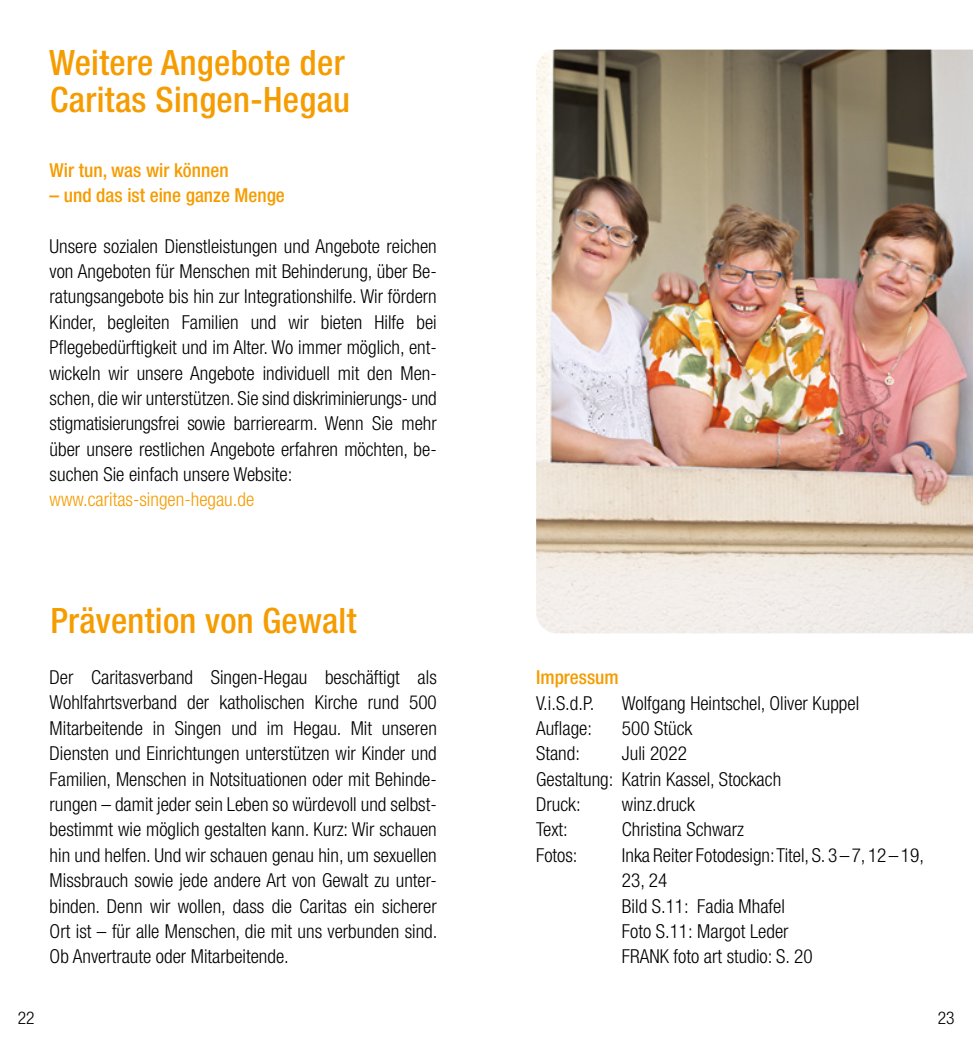
<style>
.page{position:relative;width:973px;height:1042px;background:#fff}
.page>*{position:absolute;margin:0;border:0;box-sizing:border-box;transform-origin:0 0}
.t1{font:500 condensed 35px/36.8px "Helvetica Neue LT Std";letter-spacing:.01em;color:#f59c00}
.t2{font:300 condensed 19.25px/25.4px "Helvetica Neue LT Std";color:#000}
.t3{font:500 condensed 19.25px "Helvetica Neue LT Std";color:#f59c00}
.t4{font:300 condensed 19.25px "Helvetica Neue LT Std";color:#f59c00}
.t5{font:300 condensed 17.5px "Helvetica Neue LT Std";color:#000}
</style>
<div class="page">
<img style="left:536px;top:50px;width:436px;height:583px">
<h1 class="t1" style="left:49px;top:44px;width:302px">Weitere Angebote der<br>Caritas Singen-Hegau</h1>
<p class="t3" style="left:50px;top:158px;width:180px">Wir tun, was wir können</p>
<p class="t3" style="left:50px;top:184px;width:237px">– und das ist eine ganze Menge</p>
<p class="t2" style="left:50px;top:233px;width:388px;text-align:justify">Unsere sozialen Dienstleistungen und Angebote reichen von Angeboten für Menschen mit Behinderung, über Be&shy;ratungsangebote bis hin zur Integrationshilfe. Wir fördern Kinder, begleiten Familien und wir bieten Hilfe bei Pflegebedürftigkeit und im Alter. Wo immer möglich, ent&shy;wickeln wir unsere Angebote individuell mit den Men&shy;schen, die wir unterstützen. Sie sind diskriminierungs- und stigmatisierungsfrei sowie barrierearm. Wenn Sie mehr über unsere restlichen Angebote erfahren möchten, be&shy;suchen Sie einfach unsere Website:</p>
<p class="t4" style="left:50px;top:488px;width:206px">www.caritas-singen-hegau.de</p>
<h1 class="t1" style="left:50px;top:602px;width:307px">Prävention von Gewalt</h1>
<p class="t2" style="left:50px;top:664px;width:389px;text-align:justify">Der Caritasverband Singen-Hegau beschäftigt als Wohlfahrtsverband der katholischen Kirche rund 500<br>Mitarbeitende in Singen und im Hegau. Mit unseren Diensten und Einrichtungen unterstützen wir Kinder und Familien, Menschen in Notsituationen oder mit Behinde&shy;rungen – damit jeder sein Leben so würdevoll und selbst&shy;bestimmt wie möglich gestalten kann. Kurz: Wir schauen hin und helfen. Und wir schauen genau hin, um sexuellen Missbrauch sowie jede andere Art von Gewalt zu unter&shy;binden. Denn wir wollen, dass die Caritas ein sicherer Ort ist – für alle Menschen, die mit uns verbunden sind.<br>Ob Anvertraute oder Mitarbeitende.</p>
<p class="t3" style="left:536px;top:666px;width:84px">Impressum</p>
<p class="t2" style="left:536px;top:690px;width:60px">V.i.S.d.P.</p>
<p class="t2" style="left:622px;top:690px;width:239px">Wolfgang Heintschel, Oliver Kuppel</p>
<p class="t2" style="left:536px;top:715px;width:57px">Auflage:</p>
<p class="t2" style="left:622px;top:715px;width:72px">500 Stück</p>
<p class="t2" style="left:536px;top:740px;width:45px">Stand:</p>
<p class="t2" style="left:536px;top:740px;width:246px;text-indent:86px">Juli 2022<br>Gestaltung: Katrin Kassel, Stockach<br>Druck:</p>
<p class="t2" style="left:622px;top:791px;width:74px">winz.druck</p>
<p class="t2" style="left:536px;top:817px;width:33px">Text:</p>
<p class="t2" style="left:622px;top:817px;width:123px">Christina Schwarz</p>
<p class="t2" style="left:536px;top:842px;width:43px">Fotos:</p>
<p class="t2" style="left:622px;top:842px;width:303px">Inka Reiter Fotodesign: Titel, S. 3– 7, 12– 19,<br>23, 24<br>Bild S.11: Fadia Mhafel<br>Foto S.11: Margot Leder<br>FRANK foto art studio: S. 20</p>
<p class="t5" style="left:18px;top:1008px;width:18px">22</p>
<p class="t5" style="left:937px;top:1008px;width:18px">23</p>
</div>
